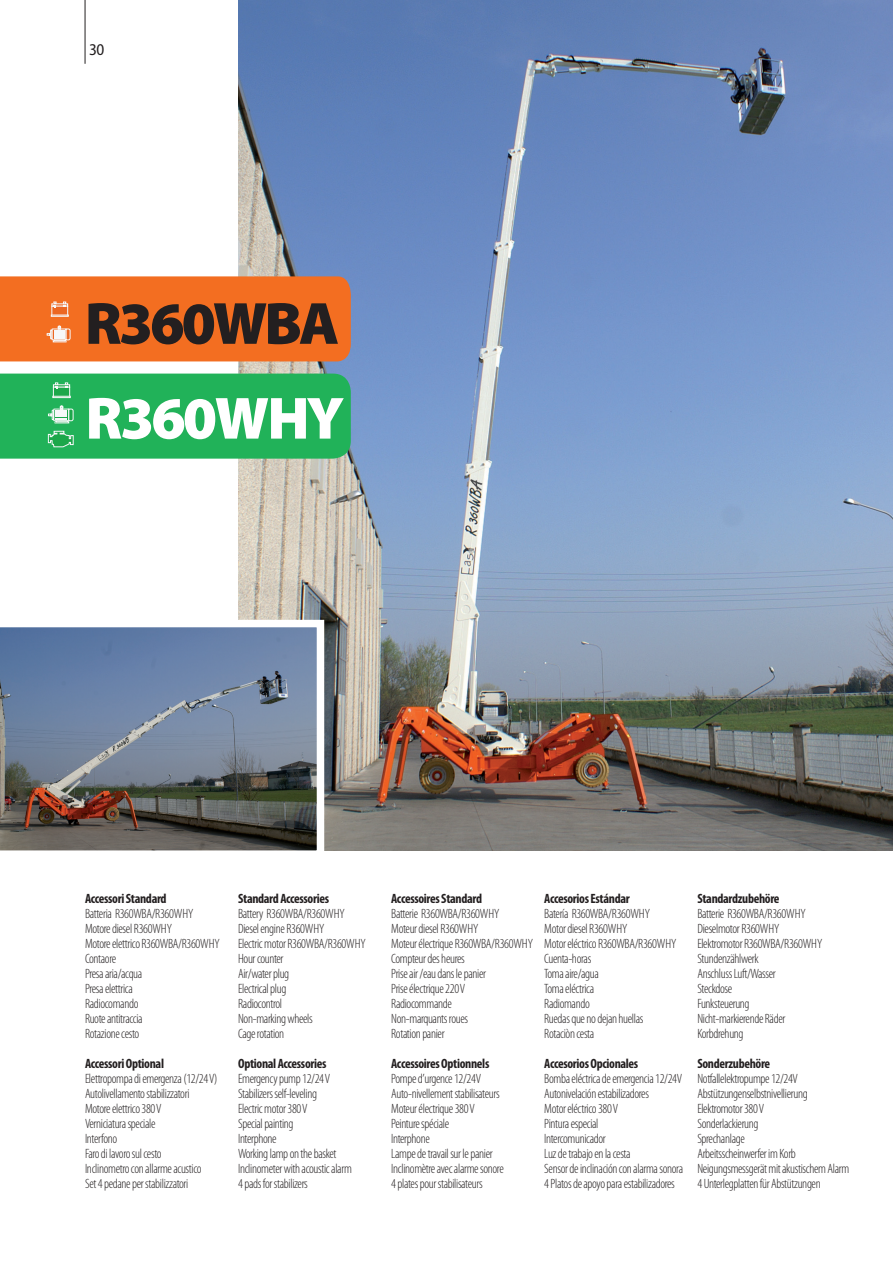
<style>
.page{position:relative;width:893px;height:1263px;background:#fff}
.page>*{position:absolute;margin:0;border:0;box-sizing:border-box;transform-origin:0 0}
.t1{font:900 60px "Myriad Pro";letter-spacing:-.045em;color:#fff}
.t2{font:900 60px "Myriad Pro";letter-spacing:-.05em;color:#231f20}
.t3{font:semi-condensed 16.5px "Myriad Pro";color:#231f20}
.t4{font:300 condensed 13.5px/15px "Myriad Pro";letter-spacing:-.025em;color:#231f20}
.t5{font:700 condensed 13.5px "Myriad Pro";letter-spacing:-.025em;color:#231f20}
</style>
<div class="page">
<hr style="left:85px;top:0;width:1px;height:64px;background:#231f20">
<img style="left:238px;top:0;width:655px;height:850px">
<svg style="left:0;top:620px;width:324px;height:231px;background:#6d7787"></svg>
<div style="left:0;top:374px;width:351px;height:85px;background:#21b259"></div>
<div style="left:0;top:276px;width:351px;height:85px;background:#f36e21"></div>
<p class="t3" style="left:89px;top:40px;width:17px">30</p>
<h1 class="t2" style="left:85px;top:289px;width:216px">R360WBA</h1>
<h1 class="t1" style="left:85px;top:384px;width:260px">R360WHy</h1>
<p class="t5" style="left:85px;top:891px;width:83px">Accessori Standard</p>
<p class="t4" style="left:85px;top:906px;width:130px">Batteria R360WBA/r360Why<br>Motore diesel r360Why<br>Motore elettrico R360WBA/r360Why<br>Contaore<br>Presa aria/acqua<br>Presa elettrica<br>Radiocomando<br>Ruote antitraccia<br>Rotazione cesto</p>
<p class="t5" style="left:85px;top:1056px;width:81px">Accessori Optional</p>
<p class="t4" style="left:85px;top:1071px;width:134px">Elettropompa di emergenza (12/24 V)<br>Autolivellamento stabilizzatori<br>Motore elettrico 380 V<br>Verniciatura speciale<br>Interfono<br>Faro di lavoro sul cesto<br>Inclinometro con allarme acustico<br>Set 4 pedane per stabilizzatori</p>
<p class="t5" style="left:238px;top:891px;width:92px">Standard Accessories</p>
<p class="t4" style="left:238px;top:906px;width:123px">Battery R360WBA/r360Why<br>Diesel engine r360Why<br>Electric motor R360WBA/r360Why<br>Hour counter<br>Air/water plug<br>Electrical plug<br>Radiocontrol<br>Non-marking wheels<br>Cage rotation</p>
<p class="t5" style="left:238px;top:1056px;width:90px">Optional Accessories</p>
<p class="t4" style="left:238px;top:1071px;width:115px">Emergency pump 12/24 V<br>Stabilizers self-leveling<br>Electric motor 380 V<br>Special painting<br>Interphone<br>Working lamp on the basket<br>Inclinometer with acoustic alarm<br>4 pads for stabilizers</p>
<p class="t5" style="left:391px;top:891px;width:92px">Accessoires Standard</p>
<p class="t4" style="left:391px;top:906px;width:137px">Batterie R360WBA/r360Why<br>Moteur diesel r360Why<br>Moteur électrique R360WBA/r360Why<br>Compteur des heures<br>Prise air /eau dans le panier<br>Prise électrique 220 V<br>Radiocommande<br>Non-marquants roues<br>Rotation panier</p>
<p class="t5" style="left:391px;top:1056px;width:100px">Accessoires Optionnels</p>
<p class="t4" style="left:391px;top:1071px;width:114px">Pompe d’urgence 12/24V<br>Auto-nivellement stabilisateurs<br>Moteur électrique 380 V<br>Peinture spéciale<br>Interphone<br>Lampe de travail sur le panier<br>Inclinomètre avec alarme sonore<br>4 plates pour stabilisateurs</p>
<p class="t5" style="left:544px;top:891px;width:87px">Accesorios Estándar</p>
<p class="t4" style="left:544px;top:906px;width:128px">Batería R360WBA/r360Why<br>Motor diesel r360Why<br>Motor eléctrico R360WBA/r360Why<br>Cuenta-horas<br>Toma aire/agua<br>Toma eléctrica<br>Radiomando<br>Ruedas que no dejan huellas<br>Rotaciòn cesta</p>
<p class="t5" style="left:544px;top:1056px;width:96px">Accesorios Opcionales</p>
<p class="t4" style="left:544px;top:1071px;width:140px">Bomba eléctrica de emergencia 12/24V<br>Autonivelación estabilizadores<br>Motor eléctrico 380 V<br>Pintura especial<br>Intercomunicador<br>Luz de trabajo en la cesta<br>Sensor de inclinación con alarma sonora<br>4 Platos de apoyo para estabilizadores</p>
<p class="t5" style="left:697px;top:891px;width:84px">Standardzubehöre</p>
<p class="t4" style="left:697px;top:906px;width:120px">Batterie R360WBA/r360Why<br>Dieselmotor r360Why<br>Elektromotor R360WBA/r360Why<br>Stundenzählwerk<br>Anschluss Luft/Wasser<br>Steckdose<br>Funksteuerung<br>Nicht-markierende Räder<br>Korbdrehung</p>
<p class="t5" style="left:697px;top:1056px;width:74px">Sonderzubehöre</p>
<p class="t4" style="left:697px;top:1071px;width:153px">Notfallelektropumpe 12/24V<br>Abstützungenselbstnivellierung<br>Elektromotor 380 V<br>Sonderlackierung<br>Sprechanlage<br>Arbeitsscheinwerfer im Korb<br>Neigungsmessgerät mit akustischem Alarm<br>4 Unterlegplatten für Abstützungen</p>
</div>
